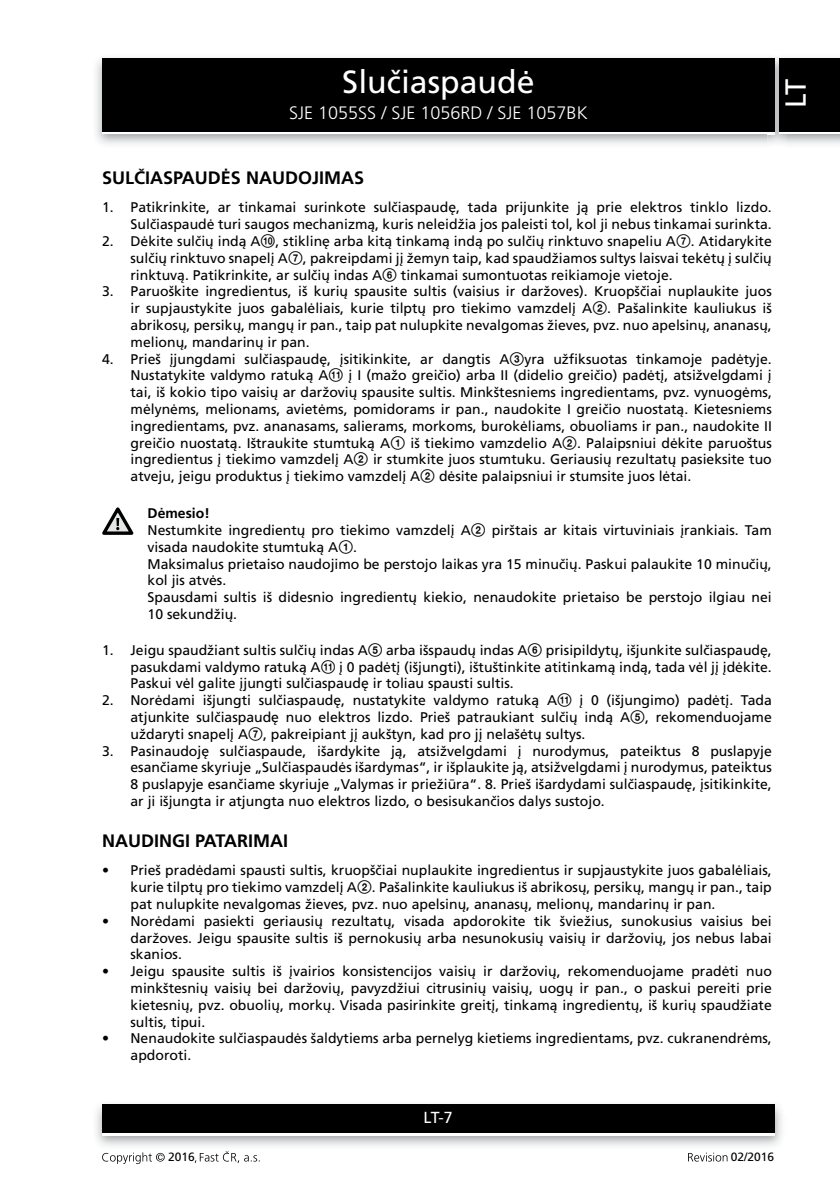
<style>
.page{position:relative;width:840px;height:1191px;background:#fff}
.page>*{position:absolute;margin:0;border:0;box-sizing:border-box;transform-origin:0 0}
.t1{font:32px "Frutiger CE";color:#fff}
.t2{font:29px "Frutiger CE";color:#fff}
.t3{font:700 18px "Frutiger CE";color:#000}
.t4{font:300 18px "Frutiger CE";color:#fff}
.t5{font:16px "Frutiger CE";color:#fff}
.t6{font:14px/16.8px "Frutiger CE";color:#000;text-align:justify}
.t7{font:12px "Frutiger CE";color:#000}
.s1{font-family:"Zz 3"}
.s2{font-weight:700}
</style>
<div class="page">
<img style="left:96px;top:57px;width:671px;height:87px">
<div style="left:102px;top:61px;width:672px;height:73px;background:linear-gradient(to right,#000,#000)"></div>
<div style="left:102px;top:58px;width:672px;height:73px;background:#000"></div>
<img style="left:96px;top:1104px;width:686px;height:42px">
<div style="left:102px;top:1107px;width:672px;height:28px;background:linear-gradient(to right,#fff,#fff)"></div>
<div style="left:102px;top:1104px;width:672px;height:28px;background:#000"></div>
<img style="left:767px;top:55px;width:18px;height:91px">
<svg style="left:767px;top:131px;width:7px;height:3px"></svg>
<img style="left:767px;top:58px;width:7px;height:3px">
<img style="left:767px;top:61px;width:7px;height:70px">
<div style="left:778px;top:61px;width:61px;height:73px;background:linear-gradient(to right,#000,#000)"></div>
<div style="left:778px;top:58px;width:61px;height:73px;background:#000"></div>
<svg style="left:102px;top:1152px;width:63px;height:12px"></svg>
<svg style="left:195px;top:1151px;width:64px;height:12px"></svg>
<svg style="left:688px;top:1152px;width:39px;height:9px"></svg>
<svg style="left:102px;top:507px;width:31px;height:28px"></svg>
<h1 class="t1" style="left:342px;top:64px;width:194px">Slučiaspaudė</h1>
<p class="t4" style="left:289px;top:102px;width:300px">SJE 1055SS / SJE 1056RD / SJE 1057BK</p>
<h2 class="t2" style="left:778px;top:108px;width:31px;rotate:-90deg">LT</h2>
<p class="t3" style="left:102px;top:168px;width:251px">SULČIASPAUDĖS NAUDOJIMAS</p>
<p class="t6" style="left:102px;top:199px;width:668px;text-align:right">1. Patikrinkite, ar tinkamai surinkote sulčiaspaudę, tada prijunkite ją prie elektros tinklo lizdo.<br>Sulčiaspaudė turi saugos mechanizmą, kuris neleidžia jos paleisti tol, kol ji nebus tinkamai surinkta.</p>
<p class="t6" style="left:130px;top:233px;width:642px;text-indent:-28px">2. Dėkite sulčių indą A<span class="s1">0</span>, stiklinę arba kitą tinkamą indą po sulčių rinktuvo snapeliu A<span class="s1">7</span>. Atidarykite sulčių rinktuvo snapelį A<span class="s1">7</span>, pakreipdami jį žemyn taip, kad spaudžiamos sultys laisvai tekėtų į sulčių rinktuvą. Patikrinkite, ar sulčių indas A<span class="s1">6</span> tinkamai sumontuotas reikiamoje vietoje.</p>
<p class="t6" style="left:130px;top:283px;width:642px;text-indent:-28px">3. Paruoškite ingredientus, iš kurių spausite sultis (vaisius ir daržoves). Kruopščiai nuplaukite juos ir supjaustykite juos gabalėliais, kurie tilptų pro tiekimo vamzdelį A<span class="s1">2</span>. Pašalinkite kauliukus iš abrikosų, persikų, mangų ir pan., taip pat nulupkite nevalgomas žieves, pvz. nuo apelsinų, ananasų, melionų, mandarinų ir pan.</p>
<p class="t6" style="left:130px;top:350px;width:642px;text-align:left;text-indent:-28px">4. Prieš įjungdami sulčiaspaudę, įsitikinkite, ar dangtis A<span class="s1">3</span>yra užfiksuotas tinkamoje padėtyje.<br>Nustatykite valdymo ratuką A<span class="s1">qa</span> į I (mažo greičio) arba II (didelio greičio) padėtį, atsižvelgdami į tai, iš kokio tipo vaisių ar daržovių spausite sultis. Minkštesniems ingredientams, pvz. vynuogėms, mėlynėms, melionams, avietėms, pomidorams ir pan., naudokite I greičio nuostatą. Kietesniems ingredientams, pvz. ananasams, salierams, morkoms, burokėliams, obuoliams ir pan., naudokite II greičio nuostatą. Ištraukite stumtuką A<span class="s1">1</span> iš tiekimo vamzdelio A<span class="s1">2</span>. Palaipsniui dėkite paruoštus ingredientus į tiekimo vamzdelį A<span class="s1">2</span> ir stumkite juos stumtuku. Geriausių rezultatų pasieksite tuo atveju, jeigu produktus į tiekimo vamzdelį A<span class="s1">2</span> dėsite palaipsniui ir stumsite juos lėtai.</p>
<p class="t6" style="left:147px;top:505px;width:625px;text-align:left"><span class="s2">Dėmesio!<br></span>Nestumkite ingredientų pro tiekimo vamzdelį A<span class="s1">2</span> pirštais ar kitais virtuviniais įrankiais. Tam visada naudokite stumtuką A<span class="s1">1</span>.<br>Maksimalus prietaiso naudojimo be perstojo laikas yra 15 minučių. Paskui palaukite 10 minučių, kol jis atvės.<br>Spausdami sultis iš didesnio ingredientų kiekio, nenaudokite prietaiso be perstojo ilgiau nei 10 sekundžių.</p>
<p class="t6" style="left:130px;top:641px;width:642px;text-align:left;text-indent:-28px">1. Jeigu spaudžiant sultis sulčių indas A<span class="s1">5</span> arba išspaudų indas A<span class="s1">6</span> prisipildytų, išjunkite sulčiaspaudę, pasukdami valdymo ratuką A<span class="s1">qa</span> į 0 padėtį (išjungti), ištuštinkite atitinkamą indą, tada vėl jį įdėkite.<br>Paskui vėl galite įjungti sulčiaspaudę ir toliau spausti sultis.</p>
<p class="t6" style="left:130px;top:692px;width:642px;text-indent:-28px">2. Norėdami išjungti sulčiaspaudę, nustatykite valdymo ratuką A<span class="s1">qa</span> į 0 (išjungimo) padėtį. Tada atjunkite sulčiaspaudę nuo elektros lizdo. Prieš patraukiant sulčių indą A<span class="s1">5</span>, rekomenduojame uždaryti snapelį A<span class="s1">7</span>, pakreipiant jį aukštyn, kad pro jį nelašėtų sultys.</p>
<p class="t6" style="left:130px;top:742px;width:642px;text-indent:-28px">3. Pasinaudoję sulčiaspaude, išardykite ją, atsižvelgdami į nurodymus, pateiktus 8 puslapyje esančiame skyriuje „Sulčiaspaudės išardymas“, ir išplaukite ją, atsižvelgdami į nurodymus, pateiktus 8 puslapyje esančiame skyriuje „Valymas ir priežiūra“. 8. Prieš išardydami sulčiaspaudę, įsitikinkite, ar ji išjungta ir atjungta nuo elektros lizdo, o besisukančios dalys sustojo.</p>
<p class="t3" style="left:102px;top:830px;width:187px">NAUDINGI PATARIMAI</p>
<p class="t6" style="left:130px;top:862px;width:642px;text-indent:-28px">• Prieš pradėdami spausti sultis, kruopščiai nuplaukite ingredientus ir supjaustykite juos gabalėliais, kurie tilptų pro tiekimo vamzdelį A<span class="s1">2</span>. Pašalinkite kauliukus iš abrikosų, persikų, mangų ir pan., taip pat nulupkite nevalgomas žieves, pvz. nuo apelsinų, ananasų, melionų, mandarinų ir pan.</p>
<p class="t6" style="left:130px;top:912px;width:642px;text-indent:-28px">• Norėdami pasiekti geriausių rezultatų, visada apdorokite tik šviežius, sunokusius vaisius bei daržoves. Jeigu spausite sultis iš pernokusių arba nesunokusių vaisių ir daržovių, jos nebus labai skanios.</p>
<p class="t6" style="left:130px;top:963px;width:642px;text-indent:-28px">• Jeigu spausite sultis iš įvairios konsistencijos vaisių ir daržovių, rekomenduojame pradėti nuo minkštesnių vaisių bei daržovių, pavyzdžiui citrusinių vaisių, uogų ir pan., o paskui pereiti prie kietesnių, pvz. obuolių, morkų. Visada pasirinkite greitį, tinkamą ingredientų, iš kurių spaudžiate sultis, tipui.</p>
<p class="t6" style="left:130px;top:1030px;width:642px;text-indent:-28px">• Nenaudokite sulčiaspaudės šaldytiems arba pernelyg kietiems ingredientams, pvz. cukranendrėms, apdoroti.</p>
<p class="t5" style="left:423px;top:1108px;width:31px">LT-7</p>
<p class="t7" style="left:168px;top:1150px;width:28px">2016</p>
<p class="t7" style="left:730px;top:1150px;width:45px">02/2016</p>
</div>
